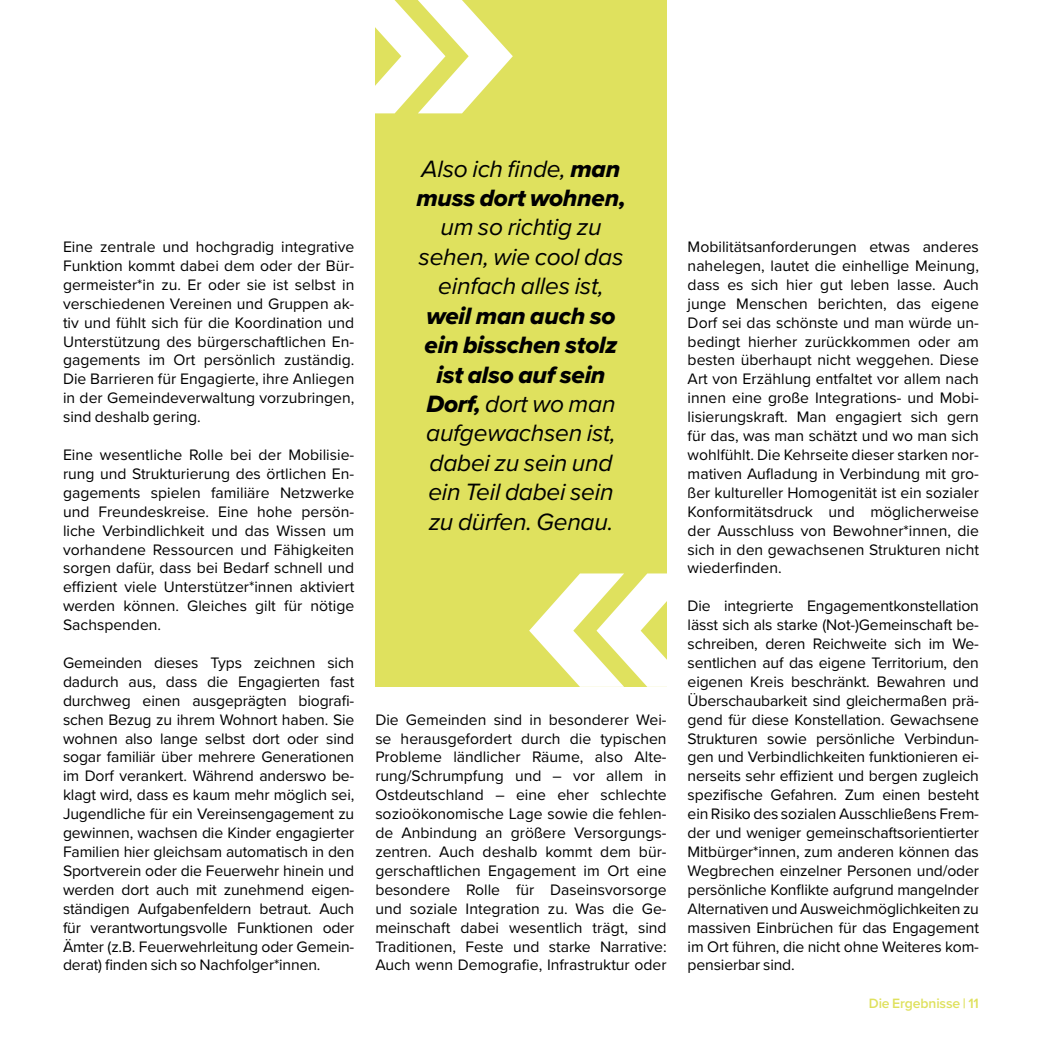
<style>
.page{position:relative;width:1042px;height:1042px;background:#fff}
.page>*{position:absolute;margin:0;border:0;box-sizing:border-box;transform-origin:0 0}
.t1{font:italic 24.5px/29.4px "Proxima Nova";letter-spacing:-.01em;color:#000;text-align:center}
.t2{font:24.5px/29.4px "Proxima Nova Extrabld It";letter-spacing:-.01em;color:#000;text-align:center}
.t3{font:15.75px/18.9px "Proxima Nova";color:#000;text-align:justify}
.t4{font:600 14px "Proxima Nova";letter-spacing:-.01em;color:#dfe15e}
.s1{font-family:"Proxima Nova Extrabld It";font-style:normal}
</style>
<div class="page">
<div style="left:375px;top:0;width:291px;height:687px;background:#dfe15e"></div>
<svg style="left:375px;top:0;width:138px;height:113px"></svg>
<svg style="left:529px;top:573px;width:138px;height:114px"></svg>
<p class="t3" style="left:63px;top:237px;width:293px">Eine zentrale und hochgradig integrative Funktion kommt dabei dem oder der Bür&shy;germeister*in zu. Er oder sie ist selbst in verschiedenen Vereinen und Gruppen ak&shy;tiv und fühlt sich für die Koordination und Unterstützung des bürgerschaftlichen En&shy;gagements im Ort persönlich zuständig.<br>Die Barrieren für Engagierte, ihre Anliegen in der Gemeindeverwaltung vorzubringen, sind deshalb gering.</p>
<p class="t3" style="left:63px;top:445px;width:293px">Eine wesentliche Rolle bei der Mobilisie&shy;rung und Strukturierung des örtlichen En&shy;gagements spielen familiäre Netzwerke und Freundeskreise. Eine hohe persön&shy;liche Verbindlichkeit und das Wissen um vorhandene Ressourcen und Fähigkeiten sorgen dafür, dass bei Bedarf schnell und effizient viele Unterstützer*innen aktiviert werden können. Gleiches gilt für nötige Sachspenden.</p>
<p class="t3" style="left:63px;top:652px;width:293px">Gemeinden dieses Typs zeichnen sich dadurch aus, dass die Engagierten fast durchweg einen ausgeprägten biografi&shy;schen Bezug zu ihrem Wohnort haben. Sie wohnen also lange selbst dort oder sind sogar familiär über mehrere Generationen im Dorf verankert. Während anderswo be&shy;klagt wird, dass es kaum mehr möglich sei, Jugendliche für ein Vereinsengagement zu gewinnen, wachsen die Kinder engagierter Familien hier gleichsam automatisch in den Sportverein oder die Feuerwehr hinein und werden dort auch mit zunehmend eigen&shy;ständigen Aufgabenfeldern betraut. Auch für verantwortungsvolle Funktionen oder Ämter (z.B. Feuerwehrleitung oder Gemein&shy;derat) finden sich so Nachfolger*innen.</p>
<h1 class="t1" style="left:421px;top:153px;width:200px">Also ich finde, <span class="s1">man</span></h1>
<h1 class="t2" style="left:416px;top:183px;width:211px">muss dort wohnen,</h1>
<h1 class="t1" style="left:419px;top:211px;width:206px">um so richtig zu sehen, wie cool das einfach alles ist,</h1>
<h1 class="t2" style="left:424px;top:300px;width:194px">weil man auch so ein bisschen stolz ist also auf sein</h1>
<h1 class="t1" style="left:426px;top:388px;width:191px;text-align:left"><span class="s1">Dorf,</span> dort wo man aufgewachsen ist, dabei zu sein und ein Teil dabei sein zu dürfen. Genau.</h1>
<p class="t3" style="left:375px;top:709px;width:293px">Die Gemeinden sind in besonderer Wei&shy;se herausgefordert durch die typischen Probleme ländlicher Räume, also Alte&shy;rung/Schrumpfung und – vor allem in Ostdeutschland – eine eher schlechte sozioökonomische Lage sowie die fehlen&shy;de Anbindung an größere Versorgungs&shy;zentren. Auch deshalb kommt dem bür&shy;gerschaftlichen Engagement im Ort eine besondere Rolle für Daseinsvorsorge und soziale Integration zu. Was die Ge&shy;meinschaft dabei wesentlich trägt, sind Traditionen, Feste und starke Narrative:<br>Auch wenn Demografie, Infrastruktur oder</p>
<p class="t3" style="left:687px;top:237px;width:293px">Mobilitätsanforderungen etwas anderes nahelegen, lautet die einhellige Meinung, dass es sich hier gut leben lasse. Auch junge Menschen berichten, das eigene Dorf sei das schönste und man würde un&shy;bedingt hierher zurückkommen oder am besten überhaupt nicht weggehen. Diese Art von Erzählung entfaltet vor allem nach innen eine große Integrations- und Mobi&shy;lisierungskraft. Man engagiert sich gern für das, was man schätzt und wo man sich wohlfühlt. Die Kehrseite dieser starken nor&shy;mativen Aufladung in Verbindung mit gro&shy;ßer kultureller Homogenität ist ein sozialer Konformitätsdruck und möglicherweise der Ausschluss von Bewohner*innen, die sich in den gewachsenen Strukturen nicht wiederfinden.</p>
<p class="t3" style="left:687px;top:596px;width:293px">Die integrierte Engagementkonstellation lässt sich als starke (Not-)Gemeinschaft be&shy;schreiben, deren Reichweite sich im We&shy;sentlichen auf das eigene Territorium, den eigenen Kreis beschränkt. Bewahren und Überschaubarkeit sind gleichermaßen prä&shy;gend für diese Konstellation. Gewachsene Strukturen sowie persönliche Verbindun&shy;gen und Verbindlichkeiten funktionieren ei&shy;nerseits sehr effizient und bergen zugleich spezifische Gefahren. Zum einen besteht ein Risiko des sozialen Ausschließens Frem&shy;der und weniger gemeinschaftsorientierter Mitbürger*innen, zum anderen können das Wegbrechen einzelner Personen und/oder persönliche Konflikte aufgrund mangelnder Alternativen und Ausweichmöglichkeiten zu massiven Einbrüchen für das Engagement im Ort führen, die nicht ohne Weiteres kom&shy;pensierbar sind.</p>
<p class="t4" style="left:869px;top:993px;width:112px">Die Ergebnisse | 11</p>
</div>
